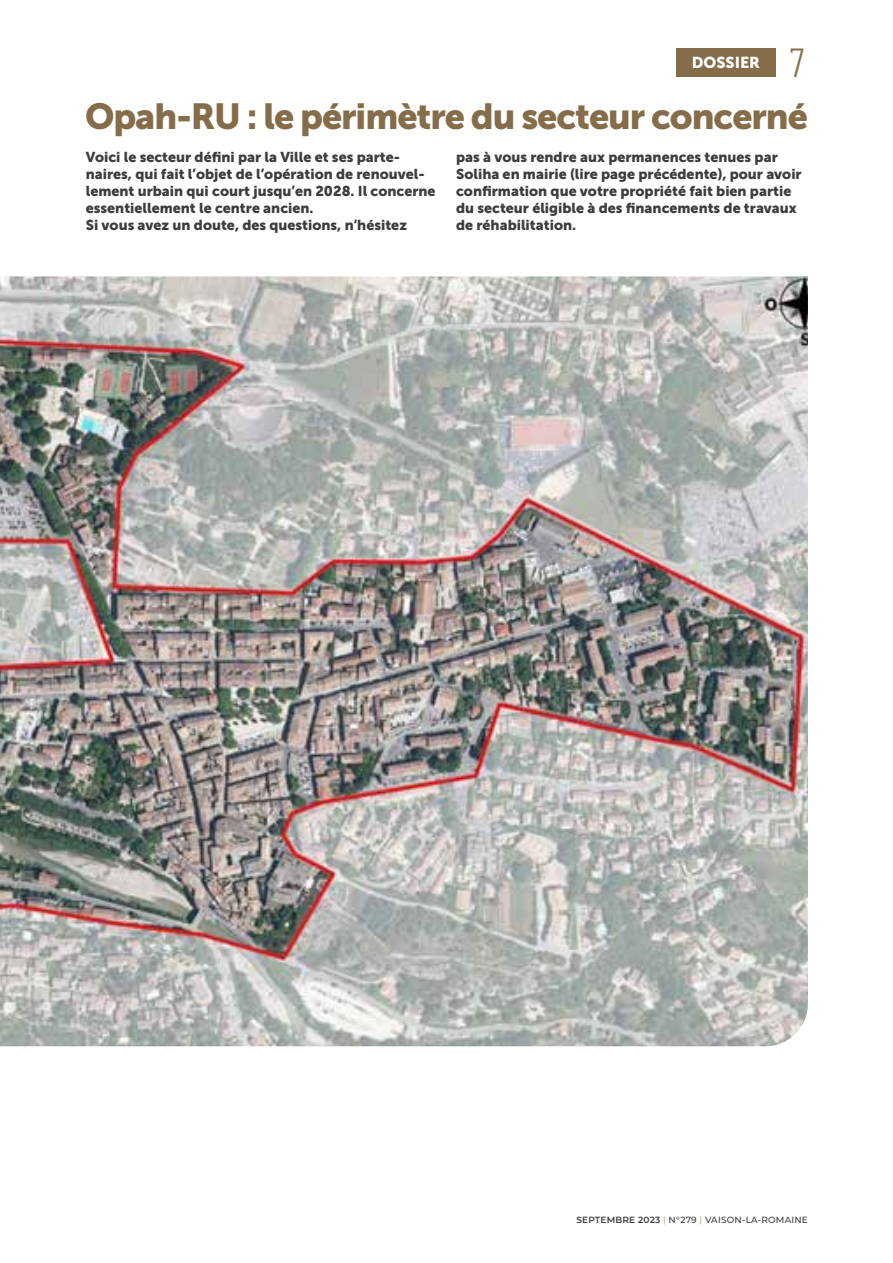
<style>
.page{position:relative;width:893px;height:1263px;background:#fff}
.page>*{position:absolute;margin:0;border:0;box-sizing:border-box;transform-origin:0 0}
.t1{font:300 40.5px "Barlow Condensed";color:#866d4a}
.t2{font:36px "Museo Sans 900";letter-spacing:-.03em;color:#866d4a}
.t3{font:15.75px "Museo Sans 900";color:#fff}
.t4{font:14.25px/17.1px "Museo Sans 900";color:#3c3c3b}
.t5{font:500 9px "Montserrat";letter-spacing:.02em;color:#3c3c3b}
.s1{font-weight:600}
.s2{color:#d4aa73}
</style>
<div class="page">
<div style="left:677px;top:48px;width:99px;height:29px;background:#866d4a"></div>
<img style="left:0;top:276px;width:808px;height:770px">
<p class="t3" style="left:692px;top:53px;width:70px">DOSSIER</p>
<h1 class="t1" style="left:790px;top:33px;width:16px">7</h1>
<h2 class="t2" style="left:85px;top:96px;width:724px">Opah-RU : le périmètre du secteur concerné</h2>
<p class="t4" style="left:86px;top:148px;width:351px">Voici le secteur défini par la Ville et ses parte&shy;naires, qui fait l’objet de l’opération de renouvel&shy;lement urbain qui court jusqu’en 2028. Il concerne essentiellement le centre ancien.<br>Si vous avez un doute, des questions, n’hésitez</p>
<p class="t4" style="left:456px;top:148px;width:347px">pas à vous rendre aux permanences tenues par Soliha en mairie (lire page précédente), pour avoir confirmation que votre propriété fait bien partie du secteur éligible à des financements de travaux de réhabilitation.</p>
<p class="t5" style="left:576px;top:1213px;width:233px"><span class="s1">SEPTEMBRE 2023</span> <span class="s2">|</span> N°279 <span class="s2">|</span> VAISON-LA-ROMAINE</p>
</div>
